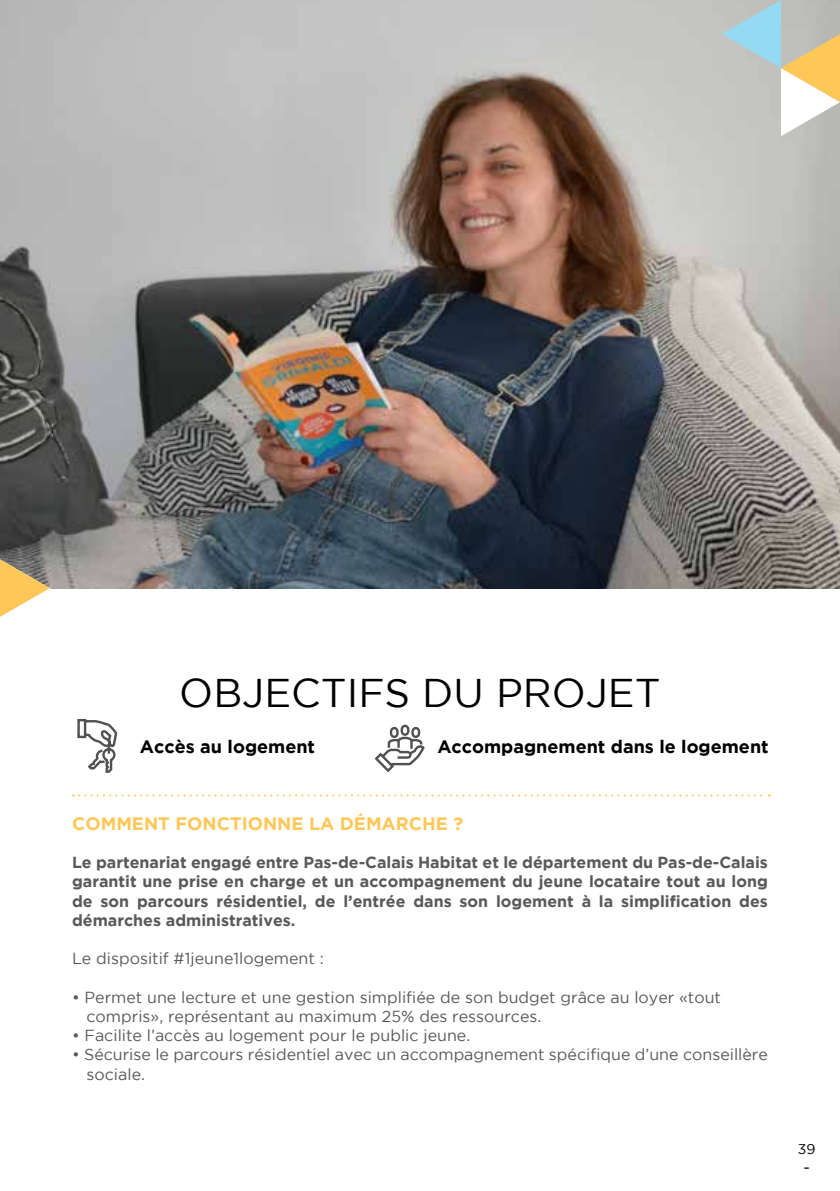
<style>
.page{position:relative;width:840px;height:1191px;background:#fff}
.page>*{position:absolute;margin:0;border:0;box-sizing:border-box;transform-origin:0 0}
.t1{font:40px "Gotham";color:#000}
.t2{font:700 18px "Gotham";color:#000}
.t3{font:700 18px "Gotham";color:#ffc758}
.t4{font:16px/19.2px "Gotham";color:#58595b}
.t5{font:700 16px/19.2px "Gotham";color:#58595b;text-align:justify}
.t6{font:16px "Gotham";color:#000}
.t7{font:14px "Gotham";color:#000}
</style>
<div class="page">
<img style="left:0;top:0;width:839px;height:588px">
<svg style="left:721px;top:0;width:118px;height:136px;background:#caccbf"></svg>
<svg style="left:73px;top:794px;width:696px;height:2px"></svg>
<svg style="left:374px;top:724px;width:51px;height:49px"></svg>
<svg style="left:0;top:559px;width:154px;height:214px"></svg>
<h1 class="t1" style="left:179px;top:671px;width:482px">OBJECTIFS DU PROJET</h1>
<p class="t2" style="left:140px;top:736px;width:176px">Accès au logement</p>
<p class="t2" style="left:437px;top:736px;width:332px">Accompagnement dans le logement</p>
<p class="t3" style="left:72px;top:813px;width:392px">COMMENT FONCTIONNE LA DÉMARCHE ?</p>
<p class="t5" style="left:72px;top:852px;width:697px">Le partenariat engagé entre Pas-de-Calais Habitat et le département du Pas-de-Calais garantit une prise en charge et un accompagnement du jeune locataire tout au long de son parcours résidentiel, de l’entrée dans son logement à la simplification des démarches administratives.</p>
<p class="t4" style="left:72px;top:948px;width:253px">Le dispositif #1jeune1logement :</p>
<p class="t4" style="left:86px;top:987px;width:635px;text-indent:-14px">• Permet une lecture et une gestion simplifiée de son budget grâce au loyer «tout compris», représentant au maximum 25% des ressources.</p>
<p class="t4" style="left:72px;top:1025px;width:399px">• Facilite l’accès au logement pour le public jeune.</p>
<p class="t4" style="left:86px;top:1044px;width:682px;text-indent:-14px">• Sécurise le parcours résidentiel avec un accompagnement spécifique d’une conseillère sociale.</p>
<p class="t7" style="left:797px;top:1140px;width:19px">39</p>
<p class="t6" style="left:802px;top:1158px;width:8px">-</p>
</div>
